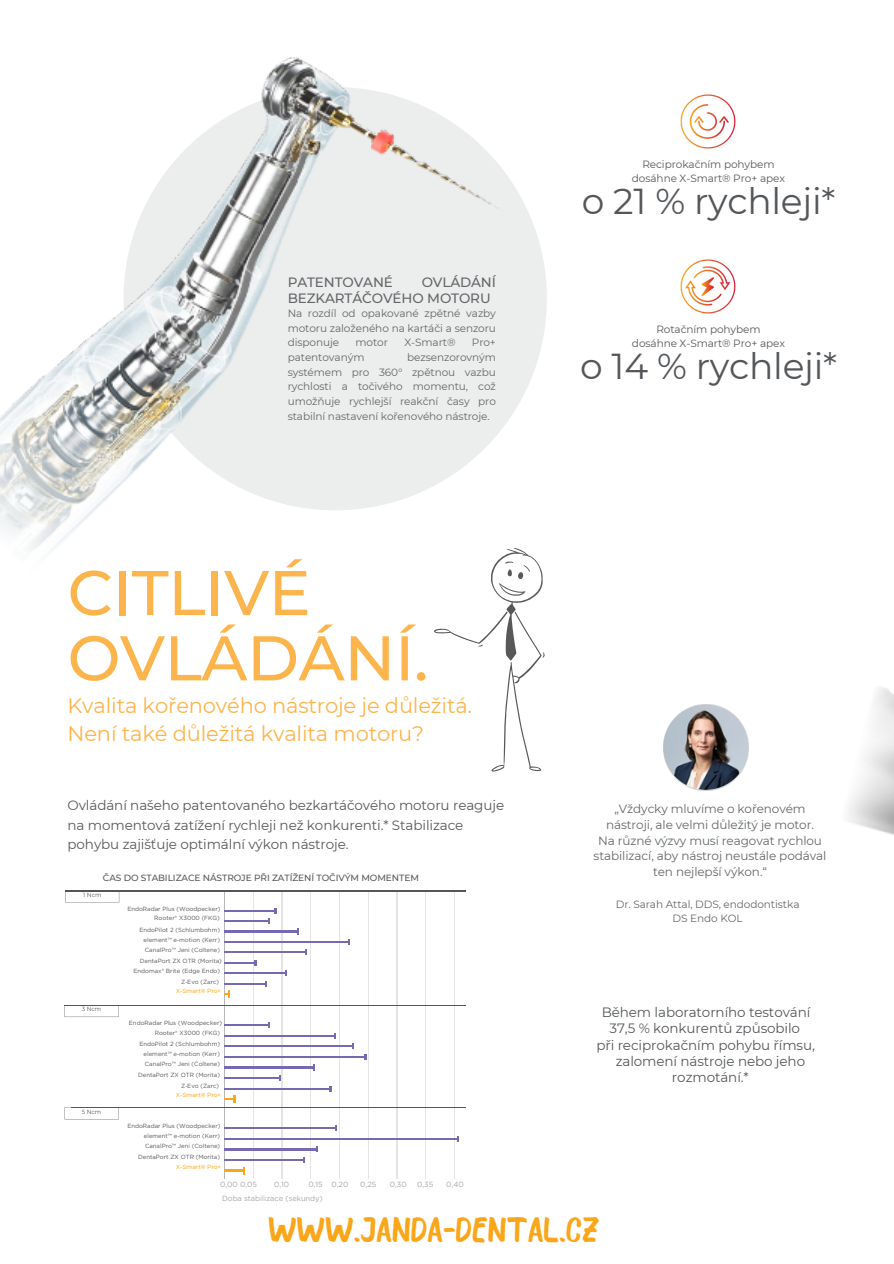
<style>
.page{position:relative;width:894px;height:1264px;background:#fff}
.page>*{position:absolute;margin:0;border:0;box-sizing:border-box;transform-origin:0 0}
.t1{font:500 63px/65.2px "Montserrat";letter-spacing:-.01em;color:#fcb44c}
.t2{font:36px "Montserrat";letter-spacing:-.01em;color:#54575a}
.t3{font:33.9px "Bosk";color:#faa61a}
.t4{font:21px/28.2px "Montserrat";letter-spacing:-.01em;color:#fcb44c}
.t5{font:13.5px/19.2px "Montserrat";letter-spacing:-.01em;color:#58585a}
.t6{font:13.5px/15.8px "Montserrat";letter-spacing:-.01em;color:#54575a;text-align:center}
.t7{font:500 13.5px/15.8px "Montserrat";letter-spacing:-.01em;color:#636769}
.t8{font:12px/15.8px "Montserrat";letter-spacing:-.01em;color:#636769;text-align:center}
.t9{font:10.5px/14.7px "Montserrat";letter-spacing:-.01em;color:#636769;text-align:justify}
.t10{font:10.5px/14.7px "Montserrat";letter-spacing:-.01em;color:#54575a;text-align:center}
.t11{font:500 9px "Montserrat";letter-spacing:-.01em;color:#58585a}
.t12{font:7.5px/13.5px "Gotham";color:#a5a7a9;text-align:right}
.t13{font:6px/10.2px "Gotham";color:#54575a;text-align:justify}
.t14{font:500 6px "Montserrat";letter-spacing:-.01em;color:#fbaf31}
.t15{font:6px "Montserrat";letter-spacing:-.01em;color:#54575a}
.s1{font-family:"Noto Sans"}
</style>
<div class="page">
<div style="left:123px;top:87px;width:423px;height:423px;background:#eceded;border-radius:50%"></div>
<img style="left:0;top:57px;width:504px;height:493px">
<img style="left:663px;top:704px;width:85px;height:86px">
<img style="left:680px;top:94px;width:56px;height:55px">
<img style="left:680px;top:259px;width:56px;height:55px">
<img style="left:663px;top:704px;width:85px;height:85px;border-radius:50%">
<hr style="left:224px;top:891px;width:1px;height:287px;background:#b7b8b9">
<hr style="left:253px;top:891px;width:1px;height:287px;background:#e3e4e4">
<hr style="left:282px;top:891px;width:1px;height:287px;background:#e3e4e4">
<hr style="left:454px;top:891px;width:1px;height:287px;background:#e3e4e4">
<hr style="left:425px;top:891px;width:1px;height:287px;background:#e3e4e4">
<hr style="left:397px;top:891px;width:1px;height:287px;background:#e3e4e4">
<hr style="left:368px;top:891px;width:1px;height:287px;background:#e3e4e4">
<hr style="left:339px;top:891px;width:1px;height:287px;background:#e3e4e4">
<hr style="left:310px;top:891px;width:1px;height:287px;background:#e3e4e4">
<hr style="left:224px;top:910px;width:51px;height:1px;background:#7569af">
<hr style="left:224px;top:930px;width:73px;height:2px;background:#7569af">
<hr style="left:224px;top:941px;width:125px;height:1px;background:#7569af">
<hr style="left:224px;top:1056px;width:141px;height:1px;background:#7569af">
<hr style="left:224px;top:1138px;width:233px;height:1px;background:#7569af">
<hr style="left:224px;top:951px;width:82px;height:1px;background:#7569af">
<hr style="left:224px;top:1066px;width:90px;height:2px;background:#7569af">
<hr style="left:224px;top:1148px;width:93px;height:1px;background:#7569af">
<hr style="left:224px;top:1045px;width:129px;height:1px;background:#7569af">
<hr style="left:224px;top:920px;width:45px;height:1px;background:#7569af">
<hr style="left:224px;top:1035px;width:111px;height:1px;background:#7569af">
<hr style="left:224px;top:1127px;width:112px;height:1px;background:#7569af">
<hr style="left:224px;top:1024px;width:45px;height:1px;background:#7569af">
<hr style="left:224px;top:962px;width:31px;height:1px;background:#7569af">
<hr style="left:224px;top:1077px;width:56px;height:1px;background:#7569af">
<hr style="left:224px;top:1159px;width:80px;height:1px;background:#7569af">
<hr style="left:224px;top:972px;width:62px;height:1px;background:#7569af">
<hr style="left:224px;top:983px;width:42px;height:1px;background:#7569af">
<hr style="left:224px;top:1087px;width:106px;height:2px;background:#7569af">
<hr style="left:224px;top:1169px;width:20px;height:2px;background:#faa61a">
<svg style="left:243px;top:1167px;width:2px;height:7px"></svg>
<svg style="left:224px;top:1095px;width:11px;height:7px"></svg>
<svg style="left:224px;top:990px;width:6px;height:7px"></svg>
<svg style="left:64px;top:1107px;width:7px;height:12px"></svg>
<hr style="left:71px;top:1107px;width:394px;height:1px;background:#54575a">
<svg style="left:64px;top:1005px;width:54px;height:12px"></svg>
<hr style="left:65px;top:1005px;width:400px;height:1px;background:#54575a">
<svg style="left:65px;top:891px;width:54px;height:11px"></svg>
<hr style="left:65px;top:890px;width:400px;height:1px;background:#54575a">
<svg style="left:433px;top:548px;width:111px;height:223px"></svg>
<h6 class="t7" style="left:287px;top:274px;width:210px;text-indent:134px">OVLÁDÁNÍ<br>BEZKARTÁČOVÉHO MOTORU</h6>
<h6 class="t9" style="left:287px;top:306px;width:210px">Na rozdíl od opakované zpětné vazby motoru založeného na kartáči a senzoru disponuje</h6>
<h6 class="t7" style="left:287px;top:274px;width:107px">PATENTOVANÉ</h6>
<h6 class="t9" style="left:355px;top:335px;width:34px">motor</h6>
<h6 class="t9" style="left:404px;top:335px;width:53px">X‑Smart®</h6>
<h6 class="t9" style="left:471px;top:335px;width:26px">Pro+</h6>
<h6 class="t9" style="left:287px;top:350px;width:78px">patentovaným</h6>
<h6 class="t9" style="left:287px;top:350px;width:210px;text-indent:119px">bezsenzorovným systémem pro 360° zpětnou vazbu rychlosti a točivého momentu, což umožňuje rychlejší reakční časy pro stabilní nastavení kořenového nástroje.</h6>
<p class="t1" style="left:68px;top:560px;width:362px">CITLIVÉ<br>OVLÁDÁNÍ.</p>
<p class="t4" style="left:68px;top:691px;width:406px">Kvalita kořenového nástroje je důležitá.<br>Není také důležitá kvalita motoru?</p>
<p class="t5" style="left:68px;top:796px;width:438px">Ovládání našeho patentovaného bezkartáčového motoru reaguje na momentová zatížení rychleji než konkurenti.* Stabilizace pohybu zajišťuje optimální výkon nástroje.</p>
<p class="t11" style="left:103px;top:872px;width:317px">ČAS DO STABILIZACE NÁSTROJE PŘI ZATÍŽENÍ TOČIVÝM MOMENTEM</p>
<h3 class="t15" style="left:83px;top:891px;width:20px">1 Ncm</h3>
<h5 class="t15" style="left:82px;top:1005px;width:21px">3 Ncm</h5>
<h3 class="t15" style="left:82px;top:1107px;width:21px">5 Ncm</h3>
<p class="t13" style="left:127px;top:903px;width:95px">EndoRadar Plus (Woodpecker)</p>
<p class="t13" style="left:154px;top:912px;width:67px">Rooter® X3000 (FKG)</p>
<p class="t13" style="left:144px;top:924px;width:78px;text-indent:-4px">EndoPilot 2 (Schlumbohm) element™ e<span class="s1">‑</span>motion (Kerr)<br>CanalPro™ Jeni (Coltene)</p>
<p class="t13" style="left:133px;top:956px;width:90px;text-align:right">DentaPort ZX OTR (Morita)<br>Endomax® Brite (Edge Endo)</p>
<p class="t13" style="left:181px;top:977px;width:39px">Z<span class="s1">‑</span>Evo (Zarc)</p>
<p class="t14" style="left:176px;top:987px;width:46px">X‑Smart® Pro+</p>
<p class="t13" style="left:155px;top:1017px;width:69px;text-indent:-26px">EndoRadar Plus (Woodpecker)<br>Rooter® X3000 (FKG)</p>
<h5 class="t13" style="left:144px;top:1038px;width:78px;text-indent:-4px">EndoPilot 2 (Schlumbohm) element™ e<span class="s1">‑</span>motion (Kerr)<br>CanalPro™ Jeni (Coltene)</h5>
<p class="t13" style="left:138px;top:1069px;width:83px">DentaPort ZX OTR (Morita)</p>
<h5 class="t13" style="left:181px;top:1080px;width:39px">Z<span class="s1">‑</span>Evo (Zarc)</h5>
<p class="t14" style="left:176px;top:1090px;width:46px">X‑Smart® Pro+</p>
<p class="t13" style="left:144px;top:1120px;width:78px;text-indent:-17px">EndoRadar Plus (Woodpecker) element™ e<span class="s1">‑</span>motion (Kerr)<br>CanalPro™ Jeni (Coltene)</p>
<h4 class="t13" style="left:138px;top:1151px;width:83px">DentaPort ZX OTR (Morita)</h4>
<h3 class="t14" style="left:176px;top:1163px;width:46px">X‑Smart® Pro+</h3>
<p class="t12" style="left:222px;top:1177px;width:102px">0,15<br>Doba stabilizace (sekundy)</p>
<p class="t12" style="left:331px;top:1176px;width:18px">0,20</p>
<p class="t12" style="left:360px;top:1176px;width:18px">0,25</p>
<p class="t12" style="left:389px;top:1176px;width:19px">0,30</p>
<p class="t12" style="left:417px;top:1176px;width:18px">0,35</p>
<p class="t12" style="left:446px;top:1176px;width:19px">0,40</p>
<p class="t12" style="left:220px;top:1177px;width:39px">0,00 0,05</p>
<p class="t12" style="left:274px;top:1177px;width:17px">0,10</p>
<p class="t10" style="left:631px;top:156px;width:154px">Reciprokačním pohybem dosáhne X‑Smart® Pro+ apex</p>
<p class="t2" style="left:581px;top:179px;width:255px">o 21 % rychleji*</p>
<p class="t10" style="left:631px;top:321px;width:154px">Rotačním pohybem<br>dosáhne X‑Smart® Pro+ apex</p>
<p class="t2" style="left:580px;top:344px;width:258px">o 14 % rychleji*</p>
<p class="t8" style="left:593px;top:800px;width:234px">„Vždycky mluvíme o kořenovém nástroji, ale velmi důležitý je motor.<br>Na různé výzvy musí reagovat rychlou stabilizací, aby nástroj neustále podával ten nejlepší výkon.“</p>
<p class="t9" style="left:615px;top:898px;width:185px;line-height:13.5px;text-align:center">Dr. Sarah Attal, DDS, endodontistka<br>DS Endo KOL</p>
<p class="t6" style="left:601px;top:1004px;width:210px">Během laboratorního testování</p>
<p class="t6" style="left:609px;top:1020px;width:192px">37,5 % konkurentů způsobilo</p>
<p class="t6" style="left:596px;top:1036px;width:220px">při reciprokačním pohybu římsu,</p>
<p class="t6" style="left:615px;top:1053px;width:191px">zalomení nástroje nebo jeho rozmotání.*</p>
<h3 class="t3" style="left:268px;top:1216px;width:333px">WWW.JANDA-DENTAL.CZ</h3>
</div>
